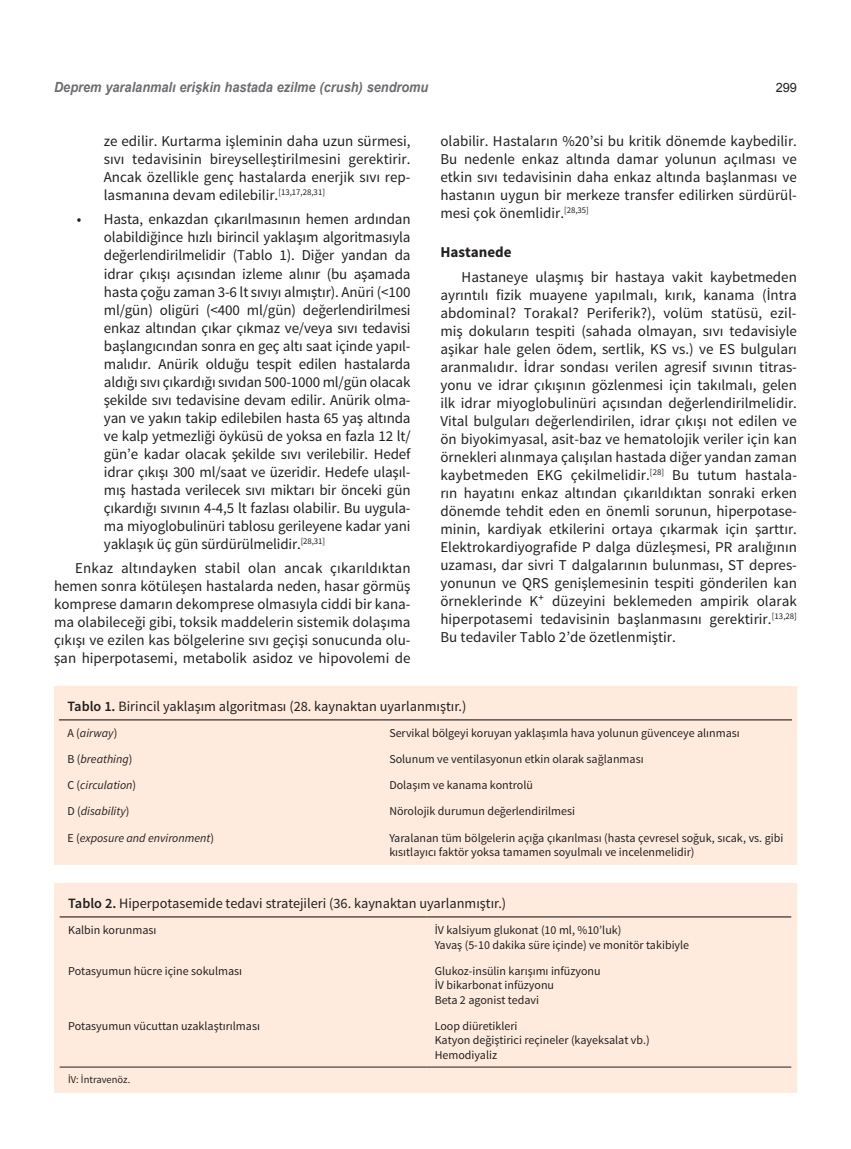
<style>
.page{position:relative;width:851px;height:1149px;background:#fff}
.page>*{position:absolute;margin:0;border:0;box-sizing:border-box;transform-origin:0 0}
.t1{font:15px/18px "Source Sans Pro";color:#231f20;text-align:justify}
.t2{font:700 15px "Source Sans Pro";color:#231f20}
.t3{font:14.25px "Source Sans Pro";color:#231f20}
.t4{font:italic 700 14.1px "Arial";color:#6c6d70;scale:.91 1}
.t5{font:12.75px "Arial";color:#231f20}
.t6{font:12px/14.4px "Source Sans Pro";color:#231f20}
.t7{font:italic 12px "Source Sans Pro";color:#231f20}
.t8{font:10.5px "Source Sans Pro";color:#231f20}
.s1{font-family:"Cambria"}
.s2{font-weight:600}
.s3{font-style:normal}
</style>
<div class="page">
<div style="left:54px;top:685px;width:742px;height:179px;background:#feebdd"></div>
<svg style="left:59px;top:685px;width:733px;height:36px"></svg>
<hr style="left:59px;top:719px;width:322px;height:1px;background:#231f20">
<hr style="left:381px;top:719px;width:411px;height:1px;background:#231f20">
<div style="left:54px;top:882px;width:742px;height:210px;background:#feebdd"></div>
<svg style="left:60px;top:882px;width:731px;height:36px"></svg>
<hr style="left:60px;top:916px;width:366px;height:1px;background:#231f20">
<hr style="left:426px;top:916px;width:365px;height:1px;background:#231f20">
<hr style="left:60px;top:1066px;width:366px;height:1px;background:#231f20">
<hr style="left:426px;top:1066px;width:365px;height:1px;background:#231f20">
<p class="t4" style="left:54px;top:78px;width:413px">Deprem yaralanmalı erişkin hastada ezilme (crush) sendromu</p>
<p class="t5" style="left:775px;top:79px;width:23px">299</p>
<p class="t1" style="left:104px;top:132px;width:308px">ze edilir. Kurtarma işleminin daha uzun sürmesi, sıvı tedavisinin bireyselleştirilmesini gerektirir.<br>Ancak özellikle genç hastalarda enerjik sıvı rep&shy;lasmanına devam edilebilir.<sup>[13,17,28,31]</sup></p>
<p class="t1" style="left:104px;top:211px;width:308px;text-indent:-27px">• Hasta, enkazdan çıkarılmasının hemen ardından olabildiğince hızlı birincil yaklaşım algoritmasıyla değerlendirilmelidir (Tablo 1). Diğer yandan da idrar çıkışı açısından izleme alınır (bu aşamada hasta çoğu zaman 3-6 lt sıvıyı almıştır). Anüri (&lt;100 ml/gün) oligüri (&lt;400 ml/gün) değerlendirilmesi enkaz altından çıkar çıkmaz ve/veya sıvı tedavisi başlangıcından sonra en geç altı saat içinde yapıl&shy;malıdır. Anürik olduğu tespit edilen hastalarda aldığı sıvı çıkardığı sıvıdan 500-1000 ml/gün olacak şekilde sıvı tedavisine devam edilir. Anürik olma&shy;yan ve yakın takip edilebilen hasta 65 yaş altında ve kalp yetmezliği öyküsü de yoksa en fazla 12 lt/ gün’e kadar olacak şekilde sıvı verilebilir. Hedef idrar çıkışı 300 ml/saat ve üzeridir. Hedefe ulaşıl&shy;mış hastada verilecek sıvı miktarı bir önceki gün çıkardığı sıvının 4-4,5 lt fazlası olabilir. Bu uygula&shy;ma miyoglobulinüri tablosu gerileyene kadar yani yaklaşık üç gün sürdürülmelidir.<sup>[28,31]</sup></p>
<p class="t1" style="left:54px;top:559px;width:358px;text-indent:21px">Enkaz altındayken stabil olan ancak çıkarıldıktan hemen sonra kötüleşen hastalarda neden, hasar görmüş komprese damarın dekomprese olmasıyla ciddi bir kana&shy;ma olabileceği gibi, toksik maddelerin sistemik dolaşıma çıkışı ve ezilen kas bölgelerine sıvı geçişi sonucunda olu&shy;şan hiperpotasemi, metabolik asidoz ve hipovolemi de</p>
<p class="t1" style="left:440px;top:132px;width:358px">olabilir. Hastaların %20’si bu kritik dönemde kaybedilir.<br>Bu nedenle enkaz altında damar yolunun açılması ve etkin sıvı tedavisinin daha enkaz altında başlanması ve hastanın uygun bir merkeze transfer edilirken sürdürül&shy;mesi çok önemlidir.<sup>[28,35]</sup></p>
<p class="t2" style="left:440px;top:243px;width:73px">Hastanede</p>
<p class="t1" style="left:440px;top:268px;width:358px;text-indent:21px">Hastaneye ulaşmış bir hastaya vakit kaybetmeden ayrıntılı fizik muayene yapılmalı, kırık, kanama (İntra abdominal? Torakal? Periferik?), volüm statüsü, ezil&shy;miş dokuların tespiti (sahada olmayan, sıvı tedavisiyle aşikar hale gelen ödem, sertlik, KS vs.) ve ES bulguları aranmalıdır. İdrar sondası verilen agresif sıvının titras&shy;yonu ve idrar çıkışının gözlenmesi için takılmalı, gelen ilk idrar miyoglobulinüri açısından değerlendirilmelidir.<br>Vital bulguları değerlendirilen, idrar çıkışı not edilen ve ön biyokimyasal, asit-baz ve hematolojik veriler için kan örnekleri alınmaya çalışılan hastada diğer yandan zaman kaybetmeden EKG çekilmelidir.<sup>[28]</sup> Bu tutum hastala&shy;rın hayatını enkaz altından çıkarıldıktan sonraki erken dönemde tehdit eden en önemli sorunun, hiperpotase&shy;minin, kardiyak etkilerini ortaya çıkarmak için şarttır.<br>Elektrokardiyografide P dalga düzleşmesi, PR aralığının uzaması, dar sivri T dalgalarının bulunması, ST depres&shy;yonunun ve QRS genişlemesinin tespiti gönderilen kan örneklerinde K<span class="s1">⁺</span> düzeyini beklemeden ampirik olarak hiperpotasemi tedavisinin başlanmasını gerektirir.<sup>[13,28] </sup>Bu tedaviler Tablo 2’de özetlenmiştir.</p>
<p class="t3" style="left:67px;top:697px;width:400px"><span class="s2">Tablo 1.</span> Birincil yaklaşım algoritması (28. kaynaktan uyarlanmıştır.)</p>
<p class="t7" style="left:67px;top:725px;width:51px"><span class="s3">A (</span>airway<span class="s3">)</span></p>
<p class="t6" style="left:389px;top:726px;width:352px">Servikal bölgeyi koruyan yaklaşımla hava yolunun güvenceye alınması</p>
<p class="t7" style="left:67px;top:751px;width:66px"><span class="s3">B (</span>breathing<span class="s3">)</span></p>
<p class="t6" style="left:389px;top:752px;width:256px">Solunum ve ventilasyonun etkin olarak sağlanması</p>
<p class="t7" style="left:67px;top:777px;width:70px"><span class="s3">C (</span>circulation<span class="s3">)</span></p>
<p class="t6" style="left:389px;top:778px;width:145px">Dolaşım ve kanama kontrolü</p>
<p class="t7" style="left:67px;top:803px;width:63px"><span class="s3">D (</span>disability<span class="s3">)</span></p>
<p class="t6" style="left:389px;top:804px;width:187px">Nörolojik durumun değerlendirilmesi</p>
<p class="t7" style="left:67px;top:829px;width:148px"><span class="s3">E (</span>exposure and environment<span class="s3">)</span></p>
<p class="t6" style="left:389px;top:830px;width:395px">Yaralanan tüm bölgelerin açığa çıkarılması (hasta çevresel soğuk, sıcak, vs. gibi kısıtlayıcı faktör yoksa tamamen soyulmalı ve incelenmelidir)</p>
<p class="t3" style="left:68px;top:894px;width:439px"><span class="s2">Tablo 2.</span> Hiperpotasemide tedavi stratejileri (36. kaynaktan uyarlanmıştır.)</p>
<p class="t6" style="left:68px;top:923px;width:90px">Kalbin korunması</p>
<p class="t6" style="left:434px;top:923px;width:256px">İV kalsiyum glukonat (10 ml, %10’luk)<br>Yavaş (5-10 dakika süre içinde) ve monitör takibiyle</p>
<p class="t6" style="left:68px;top:963px;width:175px">Potasyumun hücre içine sokulması</p>
<p class="t6" style="left:434px;top:963px;width:167px">Glukoz-insülin karışımı infüzyonu<br>İV bikarbonat infüzyonu<br>Beta 2 agonist tedavi</p>
<p class="t6" style="left:68px;top:1018px;width:193px">Potasyumun vücuttan uzaklaştırılması</p>
<p class="t6" style="left:434px;top:1018px;width:216px">Loop diüretikleri<br>Katyon değiştirici reçineler (kayeksalat vb.)<br>Hemodiyaliz</p>
<p class="t8" style="left:68px;top:1073px;width:64px">İV: İntravenöz.</p>
</div>
